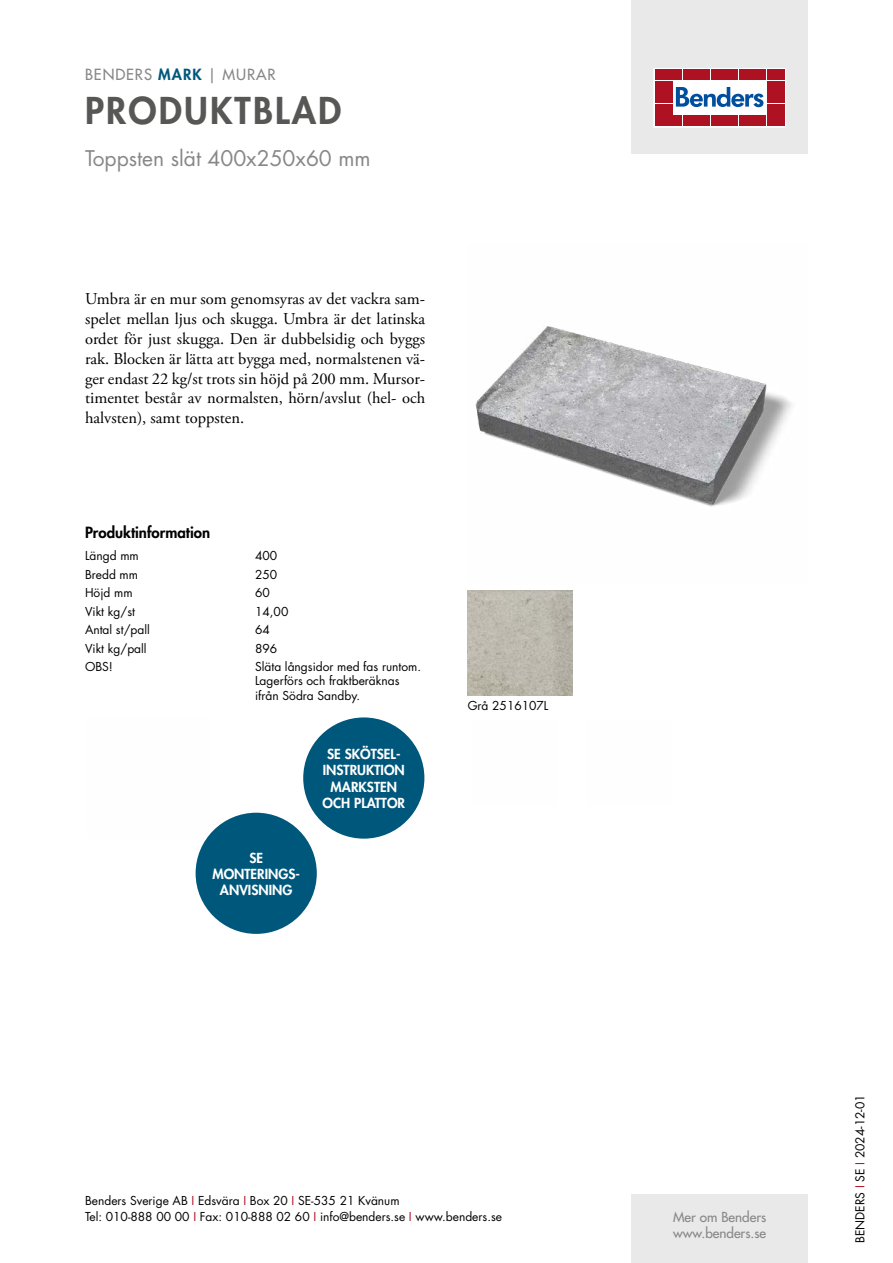
<style>
.page{position:relative;width:893px;height:1263px;background:#fff}
.page>*{position:absolute;margin:0;border:0;box-sizing:border-box;transform-origin:0 0}
.t1{font:800 36px "Futura Std";letter-spacing:.06em;color:#575756}
.t2{font:21px "Futura Std";color:#878787}
.t3{font:16.5px/19.8px "Adobe Garamond Pro";color:#000;text-align:justify}
.t4{font:800 15px "Futura Std";color:#000}
.t5{font:500 15px "Futura Std";letter-spacing:.06em;color:#878787}
.t6{font:800 13.5px/16.2px "Futura Std";color:#fff;text-align:center}
.t7{font:500 13.5px/16.2px "Futura Std";color:#878787}
.t8{font:12px/14.4px "Futura Std";color:#000}
.s1{font-weight:800;color:#00577c}
.s2{color:#ae1122}
</style>
<div class="page">
<div style="left:631px;top:0;width:177px;height:153px;background:#e9e9e9"></div>
<div style="left:631px;top:1195px;width:177px;height:68px;background:#e9e9e9"></div>
<svg style="left:656px;top:70px;width:128px;height:55px;background:#ebc5ca"></svg>
<div style="left:654px;top:68px;width:132px;height:59px;border:1px solid #fff"></div>
<div style="left:655px;top:70px;width:8px;height:10px;background:#ae1122"></div>
<div style="left:664px;top:70px;width:8px;height:10px;background:#ae1122"></div>
<div style="left:655px;top:81px;width:8px;height:10px;background:#ae1122"></div>
<div style="left:664px;top:81px;width:8px;height:10px;background:#ae1122"></div>
<div style="left:655px;top:93px;width:8px;height:10px;background:#ae1122"></div>
<div style="left:664px;top:93px;width:8px;height:10px;background:#ae1122"></div>
<div style="left:655px;top:104px;width:8px;height:11px;background:#ae1122"></div>
<div style="left:664px;top:104px;width:8px;height:11px;background:#ae1122"></div>
<div style="left:655px;top:116px;width:8px;height:10px;background:#ae1122"></div>
<div style="left:664px;top:116px;width:8px;height:10px;background:#ae1122"></div>
<div style="left:674px;top:70px;width:8px;height:10px;background:#ae1122"></div>
<div style="left:683px;top:70px;width:8px;height:10px;background:#ae1122"></div>
<div style="left:692px;top:70px;width:8px;height:10px;background:#ae1122"></div>
<div style="left:702px;top:70px;width:8px;height:10px;background:#ae1122"></div>
<div style="left:711px;top:70px;width:8px;height:10px;background:#ae1122"></div>
<div style="left:720px;top:70px;width:8px;height:10px;background:#ae1122"></div>
<div style="left:730px;top:70px;width:8px;height:10px;background:#ae1122"></div>
<div style="left:739px;top:70px;width:8px;height:10px;background:#ae1122"></div>
<div style="left:748px;top:70px;width:8px;height:10px;background:#ae1122"></div>
<div style="left:758px;top:70px;width:8px;height:10px;background:#ae1122"></div>
<div style="left:674px;top:116px;width:8px;height:10px;background:#ae1122"></div>
<div style="left:683px;top:116px;width:8px;height:10px;background:#ae1122"></div>
<div style="left:692px;top:116px;width:8px;height:10px;background:#ae1122"></div>
<div style="left:702px;top:116px;width:8px;height:10px;background:#ae1122"></div>
<div style="left:711px;top:116px;width:8px;height:10px;background:#ae1122"></div>
<div style="left:720px;top:116px;width:8px;height:10px;background:#ae1122"></div>
<div style="left:730px;top:116px;width:8px;height:10px;background:#ae1122"></div>
<div style="left:739px;top:116px;width:8px;height:10px;background:#ae1122"></div>
<div style="left:748px;top:116px;width:8px;height:10px;background:#ae1122"></div>
<div style="left:758px;top:116px;width:8px;height:10px;background:#ae1122"></div>
<div style="left:767px;top:70px;width:8px;height:10px;background:#ae1122"></div>
<div style="left:776px;top:70px;width:8px;height:10px;background:#ae1122"></div>
<div style="left:767px;top:81px;width:8px;height:10px;background:#ae1122"></div>
<div style="left:776px;top:81px;width:8px;height:10px;background:#ae1122"></div>
<div style="left:767px;top:93px;width:8px;height:10px;background:#ae1122"></div>
<div style="left:776px;top:93px;width:8px;height:10px;background:#ae1122"></div>
<div style="left:767px;top:104px;width:8px;height:11px;background:#ae1122"></div>
<div style="left:776px;top:104px;width:8px;height:11px;background:#ae1122"></div>
<div style="left:767px;top:116px;width:8px;height:10px;background:#ae1122"></div>
<div style="left:776px;top:116px;width:8px;height:10px;background:#ae1122"></div>
<svg style="left:676px;top:87px;width:87px;height:20px;background:#89add2"></svg>
<div style="left:303px;top:717px;width:121px;height:122px;background:#00577c;border-radius:50%"></div>
<div style="left:196px;top:813px;width:121px;height:121px;background:#00577c;border-radius:50%"></div>
<img style="left:475px;top:326px;width:317px;height:181px">
<img style="left:468px;top:590px;width:105px;height:105px">
<p class="t5" style="left:85px;top:65px;width:192px">BENDERS <span class="s1">MARK</span> | MURAR</p>
<h1 class="t1" style="left:85px;top:87px;width:258px">PRODUKTBLAD</h1>
<p class="t2" style="left:85px;top:144px;width:287px">Toppsten slät 400x250x60 mm</p>
<p class="t3" style="left:85px;top:290px;width:342px">Umbra är en mur som genomsyras av det vackra sam&shy;spelet mellan ljus och skugga. Umbra är det latinska ordet för just skugga. Den är dubbelsidig och byggs rak. Blocken är lätta att bygga med, normalstenen vä&shy;ger endast 22 kg/st trots sin höjd på 200 mm. Mursor&shy;timentet består av normalsten, hörn/avslut (hel- och halvsten), samt toppsten.</p>
<p class="t4" style="left:85px;top:522px;width:127px">Produktinformation</p>
<p class="t8" style="left:85px;top:549px;width:55px">Längd mm</p>
<p class="t8" style="left:255px;top:549px;width:24px">400</p>
<p class="t8" style="left:85px;top:567px;width:55px">Bredd mm</p>
<p class="t8" style="left:255px;top:567px;width:24px">250</p>
<p class="t8" style="left:85px;top:586px;width:49px">Höjd mm</p>
<p class="t8" style="left:255px;top:586px;width:16px">60</p>
<p class="t8" style="left:85px;top:604px;width:51px">Vikt kg/st</p>
<p class="t8" style="left:255px;top:604px;width:35px">14,00</p>
<p class="t8" style="left:85px;top:623px;width:66px">Antal st/pall</p>
<p class="t8" style="left:255px;top:623px;width:16px">64</p>
<p class="t8" style="left:85px;top:641px;width:63px">Vikt kg/pall</p>
<p class="t8" style="left:255px;top:641px;width:24px">896</p>
<p class="t8" style="left:85px;top:659px;width:29px">OBS!</p>
<p class="t8" style="left:255px;top:659px;width:167px">Släta långsidor med fas runtom.<br>Lagerförs och fraktberäknas ifrån Södra Sandby.</p>
<p class="t6" style="left:212px;top:849px;width:89px">SE<br>MONTERINGS-<br>ANVISNING</p>
<p class="t6" style="left:323px;top:746px;width:84px">SE SKÖTSEL-<br>INSTRUKTION<br>MARKSTEN<br>OCH PLATTOR</p>
<p class="t8" style="left:468px;top:698px;width:82px">Grå 2516107L</p>
<p class="t8" style="left:85px;top:1192px;width:418px;line-height:16.5px">Benders Sverige AB <span class="s2">I</span> Edsvära <span class="s2">I</span> Box 20 <span class="s2">I</span> SE-535 21 Kvänum<br>Tel: 010-888 00 00 <span class="s2">I</span> Fax: 010-888 02 60 <span class="s2">I</span> info@benders.se <span class="s2">I</span> www.benders.se</p>
<p class="t7" style="left:673px;top:1209px;width:95px">Mer om Benders www.benders.se</p>
<p class="t8" style="left:853px;top:1243px;width:150px;rotate:-90deg">BENDERS <span class="s2">I</span> SE <span class="s2">I</span> 2024-12-01</p>
</div>
